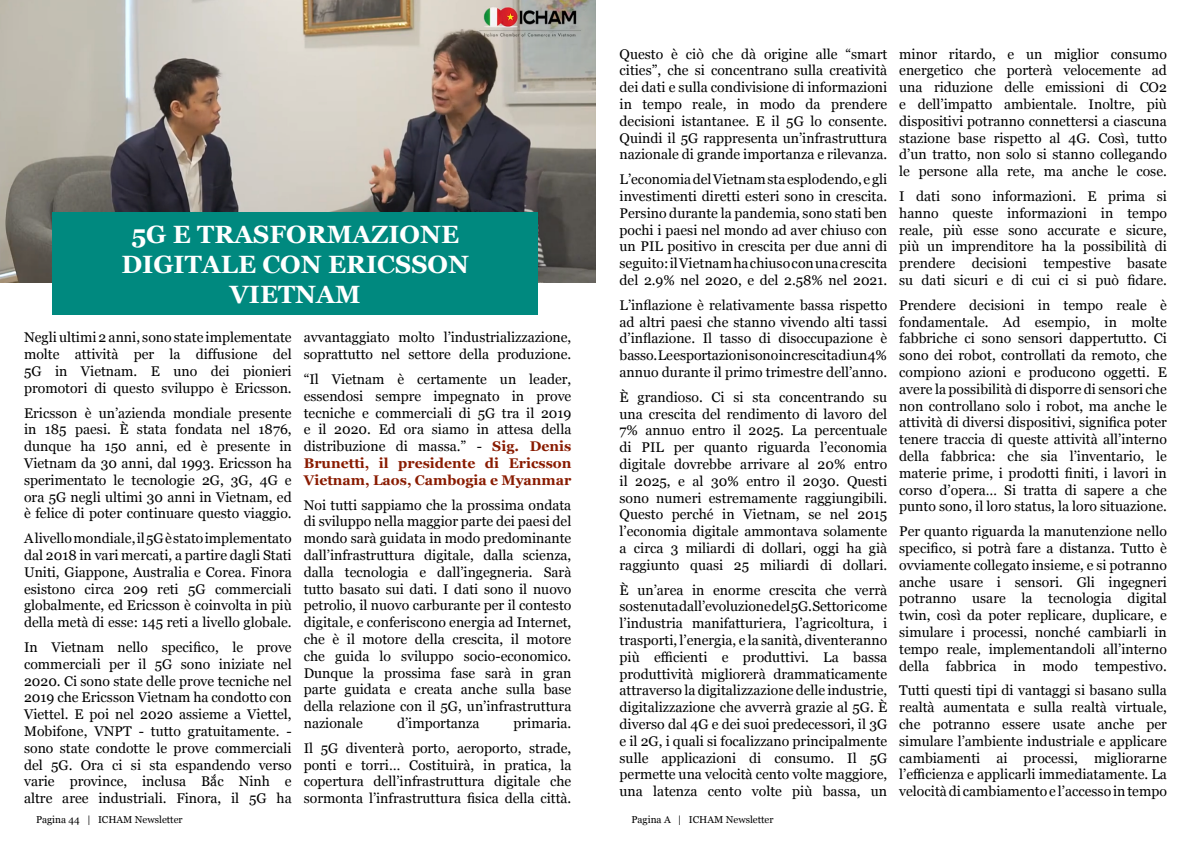
<style>
.page{position:relative;width:1191px;height:842px;background:#fff}
.page>*{position:absolute;margin:0;border:0;box-sizing:border-box;transform-origin:0 0}
.t1{font:700 25px/30px "Georgia";color:#fff;text-align:center}
.t2{font:14px/16.8px "Georgia";color:#000;text-align:justify}
.t3{font:10px "Georgia";color:#000}
.s1{font-weight:700;color:#891b00}
</style>
<div class="page">
<img style="left:0;top:0;width:595px;height:282px">
<div style="left:53px;top:212px;width:485px;height:103px;background:#00897f"></div>
<h1 class="t1" style="left:121px;top:218px;width:349px">5G E TRASFORMAZIONE<br>DIGITALE CON ERICSSON<br>VIETNAM</h1>
<p class="t2" style="left:24px;top:329px;width:269px">Negli ultimi 2 anni, sono state implementate molte attività per la diffusione del 5G in Vietnam. E uno dei pionieri promotori di questo sviluppo è Ericsson.</p>
<p class="t2" style="left:24px;top:404px;width:269px">Ericsson è un’azienda mondiale presente in 185 paesi. È stata fondata nel 1876, dunque ha 150 anni, ed è presente in Vietnam da 30 anni, dal 1993. Ericsson ha sperimentato le tecnologie 2G, 3G, 4G e ora 5G negli ultimi 30 anni in Vietnam, ed è felice di poter continuare questo viaggio.</p>
<p class="t2" style="left:24px;top:529px;width:269px">A livello mondiale, il 5G è stato implementato dal 2018 in vari mercati, a partire dagli Stati Uniti, Giappone, Australia e Corea. Finora esistono circa 209 reti 5G commerciali globalmente, ed Ericsson è coinvolta in più della metà di esse: 145 reti a livello globale.</p>
<p class="t2" style="left:24px;top:638px;width:269px">In Vietnam nello specifico, le prove commerciali per il 5G sono iniziate nel 2020. Ci sono state delle prove tecniche nel 2019 che Ericsson Vietnam ha condotto con Viettel. E poi nel 2020 assieme a Viettel, Mobifone, VNPT - tutto gratuitamente. - sono state condotte le prove commerciali del 5G. Ora ci si sta espandendo verso varie province, inclusa Bắc Ninh e altre aree industriali. Finora, il 5G ha</p>
<p class="t2" style="left:304px;top:329px;width:269px">avvantaggiato molto l’industrializzazione, soprattutto nel settore della produzione.</p>
<p class="t2" style="left:304px;top:370px;width:269px">“Il Vietnam è certamente un leader, essendosi sempre impegnato in prove tecniche e commerciali di 5G tra il 2019 e il 2020. Ed ora siamo in attesa della distribuzione di massa.” - <span class="s1">Sig. Denis Brunetti, il presidente di Ericsson Vietnam, Laos, Cambogia e Myanmar</span></p>
<p class="t2" style="left:304px;top:496px;width:269px">Noi tutti sappiamo che la prossima ondata di sviluppo nella maggior parte dei paesi del mondo sarà guidata in modo predominante dall’infrastruttura digitale, dalla scienza, dalla tecnologia e dall’ingegneria. Sarà tutto basato sui dati. I dati sono il nuovo petrolio, il nuovo carburante per il contesto digitale, e conferiscono energia ad Internet, che è il motore della crescita, il motore che guida lo sviluppo socio-economico.<br>Dunque la prossima fase sarà in gran parte guidata e creata anche sulla base della relazione con il 5G, un’infrastruttura nazionale</p>
<p class="t2" style="left:397px;top:714px;width:84px">d’importanza</p>
<p class="t2" style="left:304px;top:710px;width:269px;line-height:24.8px;text-align:right">primaria.<br>Il 5G diventerà porto, aeroporto, strade,</p>
<p class="t2" style="left:304px;top:756px;width:269px">ponti e torri… Costituirà, in pratica, la copertura dell’infrastruttura digitale che sormonta l’infrastruttura fisica della città.</p>
<p class="t2" style="left:619px;top:45px;width:269px">Questo è ciò che dà origine alle “smart cities”, che si concentrano sulla creatività dei dati e sulla condivisione di informazioni in tempo reale, in modo da prendere decisioni istantanee. E il 5G lo consente.<br>Quindi il 5G rappresenta un’infrastruttura nazionale di grande importanza e rilevanza.</p>
<p class="t2" style="left:619px;top:170px;width:269px">L’economia del Vietnam sta esplodendo, e gli investimenti diretti esteri sono in crescita.<br>Persino durante la pandemia, sono stati ben pochi i paesi nel mondo ad aver chiuso con un PIL positivo in crescita per due anni di seguito: il Vietnam ha chiuso con una crescita del 2.9% nel 2020, e del 2.58% nel 2021.</p>
<p class="t2" style="left:619px;top:296px;width:269px">L’inflazione è relativamente bassa rispetto ad altri paesi che stanno vivendo alti tassi d’inflazione. Il tasso di disoccupazione è basso. Le esportazioni sono in crescita di un 4% annuo durante il primo trimestre dell’anno.</p>
<p class="t2" style="left:619px;top:388px;width:269px">È grandioso. Ci si sta concentrando su una crescita del rendimento di lavoro del 7% annuo entro il 2025. La percentuale di PIL per quanto riguarda l’economia digitale dovrebbe arrivare al 20% entro il 2025, e al 30% entro il 2030. Questi sono numeri estremamente raggiungibili.<br>Questo perché in Vietnam, se nel 2015 l’economia digitale ammontava solamente a circa 3 miliardi di dollari, oggi ha già raggiunto quasi 25 miliardi di dollari.</p>
<p class="t2" style="left:619px;top:581px;width:269px">È un’area in enorme crescita che verrà sostenuta dall’evoluzione del 5G. Settori come l’industria manifatturiera, l’agricoltura, i trasporti, l’energia, e la sanità, diventeranno più efficienti e produttivi. La bassa produttività migliorerà drammaticamente attraverso la digitalizzazione delle industrie, digitalizzazione che avverrà grazie al 5G. È diverso dal 4G e dei suoi predecessori, il 3G e il 2G, i quali si focalizzano principalmente sulle applicazioni di consumo. Il 5G permette una velocità cento volte maggiore, una latenza cento volte più bassa, un</p>
<p class="t3" style="left:36px;top:812px;width:148px">Pagina 44 | ICHAM Newsletter</p>
<p class="t3" style="left:631px;top:812px;width:144px">Pagina A | ICHAM Newsletter</p>
<p class="t2" style="left:899px;top:45px;width:269px">minor ritardo, e un miglior consumo energetico che porterà velocemente ad una riduzione delle emissioni di CO2 e dell’impatto ambientale. Inoltre, più dispositivi potranno connettersi a ciascuna stazione base rispetto al 4G. Così, tutto d’un tratto, non solo si stanno collegando le persone alla rete, ma anche le cose.</p>
<p class="t2" style="left:899px;top:187px;width:269px">I dati sono informazioni. E prima si hanno queste informazioni in tempo reale, più esse sono accurate e sicure, più un imprenditore ha la possibilità di prendere decisioni tempestive basate su dati sicuri e di cui ci si può fidare.</p>
<p class="t2" style="left:899px;top:296px;width:269px">Prendere decisioni in tempo reale è fondamentale. Ad esempio, in molte fabbriche ci sono sensori dappertutto. Ci sono dei robot, controllati da remoto, che compiono azioni e producono oggetti. E avere la possibilità di disporre di sensori che non controllano solo i robot, ma anche le attività di diversi dispositivi, significa poter tenere traccia di queste attività all’interno della fabbrica: che sia l’inventario, le materie prime, i prodotti finiti, i lavori in corso d’opera… Si tratta di sapere a che punto sono, il loro status, la loro situazione.</p>
<p class="t2" style="left:899px;top:522px;width:269px">Per quanto riguarda la manutenzione nello specifico, si potrà fare a distanza. Tutto è ovviamente collegato insieme, e si potranno anche usare i sensori. Gli ingegneri potranno usare la tecnologia digital twin, così da poter replicare, duplicare, e simulare i processi, nonché cambiarli in tempo reale, implementandoli all’interno della fabbrica in modo tempestivo.</p>
<p class="t2" style="left:899px;top:681px;width:269px">Tutti questi tipi di vantaggi si basano sulla realtà aumentata e sulla realtà virtuale, che potranno essere usate anche per simulare l’ambiente industriale e applicare cambiamenti ai processi, migliorarne l’efficienza e applicarli immediatamente. La velocità di cambiamento e l’accesso in tempo</p>
</div>
